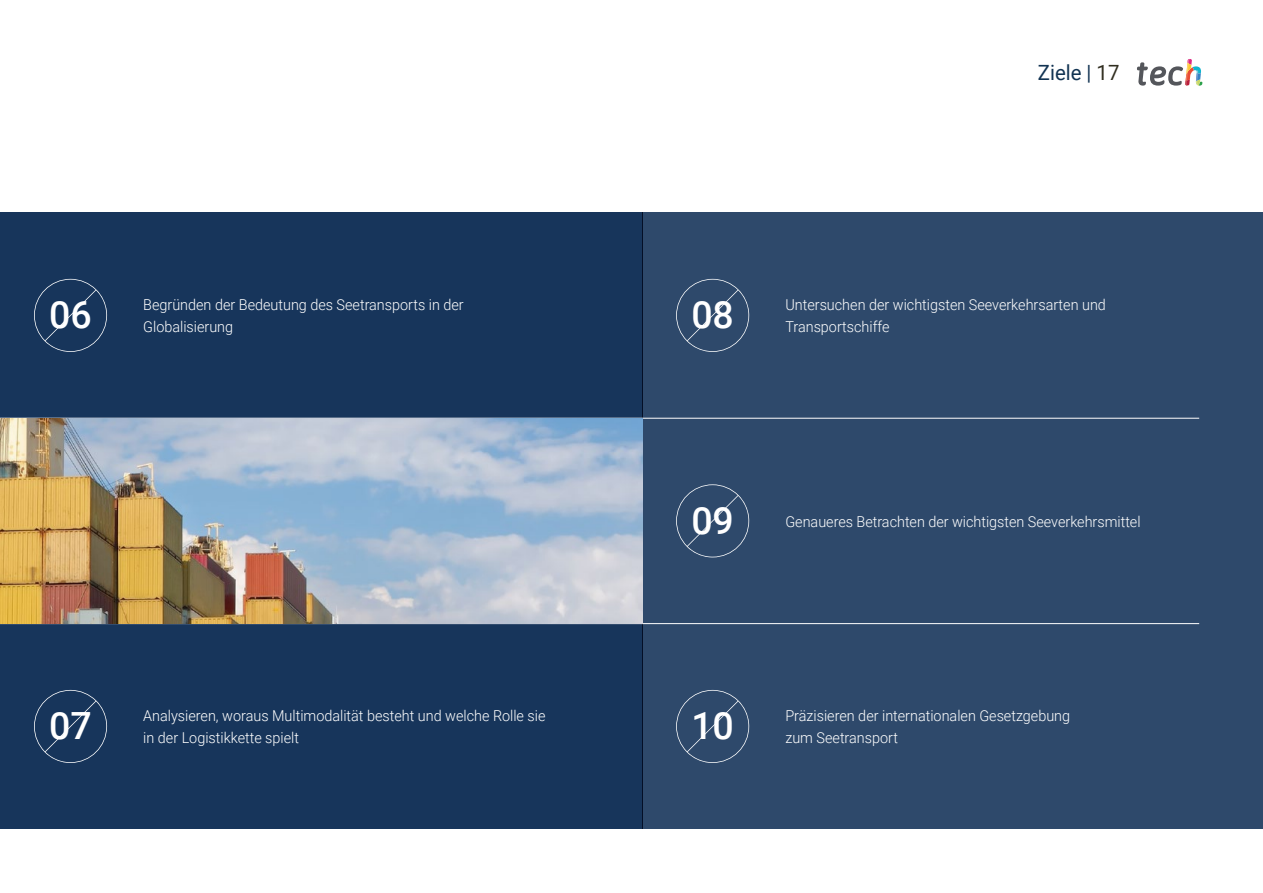
<style>
.page{position:relative;width:1263px;height:893px;background:#fff}
.page>*{position:absolute;margin:0;border:0;box-sizing:border-box;transform-origin:0 0}
.t1{font:500 37.5px "Roboto";color:#fff}
.t2{font:21px "Roboto";color:#123352}
.t3{font:300 15px/22.5px "Roboto";color:#fff;scale:.96 1}
.s1{color:#312e20}
</style>
<div class="page">
<div style="left:0;top:213px;width:642px;height:616px;background:#17355b"></div>
<div style="left:642px;top:213px;width:621px;height:616px;background:#2e496b"></div>
<svg style="left:676px;top:279px;width:73px;height:73px"></svg>
<svg style="left:676px;top:484px;width:73px;height:73px"></svg>
<svg style="left:34px;top:279px;width:73px;height:73px"></svg>
<svg style="left:676px;top:690px;width:73px;height:73px"></svg>
<hr style="left:0;top:418px;width:1199px;height:1px;background:#fff">
<hr style="left:0;top:623px;width:1199px;height:1px;background:#fff">
<img style="left:0;top:418px;width:642px;height:206px">
<svg style="left:34px;top:690px;width:73px;height:73px"></svg>
<svg style="left:1137px;top:59px;width:65px;height:27px"></svg>
<h2 class="t2" style="left:1038px;top:57px;width:83px">Ziele | <span class="s1">17</span></h2>
<h1 class="t1" style="left:49px;top:288px;width:44px">06</h1>
<p class="t3" style="left:143px;top:293px;width:335px">Begründen der Bedeutung des Seetransports in der<br>Globalisierung</p>
<h1 class="t1" style="left:691px;top:288px;width:44px">08</h1>
<p class="t3" style="left:785px;top:293px;width:335px">Untersuchen der wichtigsten Seeverkehrsarten und<br>Transportschiffe</p>
<h1 class="t1" style="left:691px;top:494px;width:44px">09</h1>
<p class="t3" style="left:785px;top:509px;width:371px">Genaueres Betrachten der wichtigsten Seeverkehrsmittel</p>
<p class="t3" style="left:143px;top:704px;width:420px">Analysieren, woraus Multimodalität besteht und welche Rolle sie in der Logistikkette spielt</p>
<h1 class="t1" style="left:49px;top:699px;width:44px">07</h1>
<h1 class="t1" style="left:691px;top:699px;width:44px">10</h1>
<p class="t3" style="left:785px;top:704px;width:298px">Präzisieren der internationalen Gesetzgebung zum Seetransport</p>
</div>
